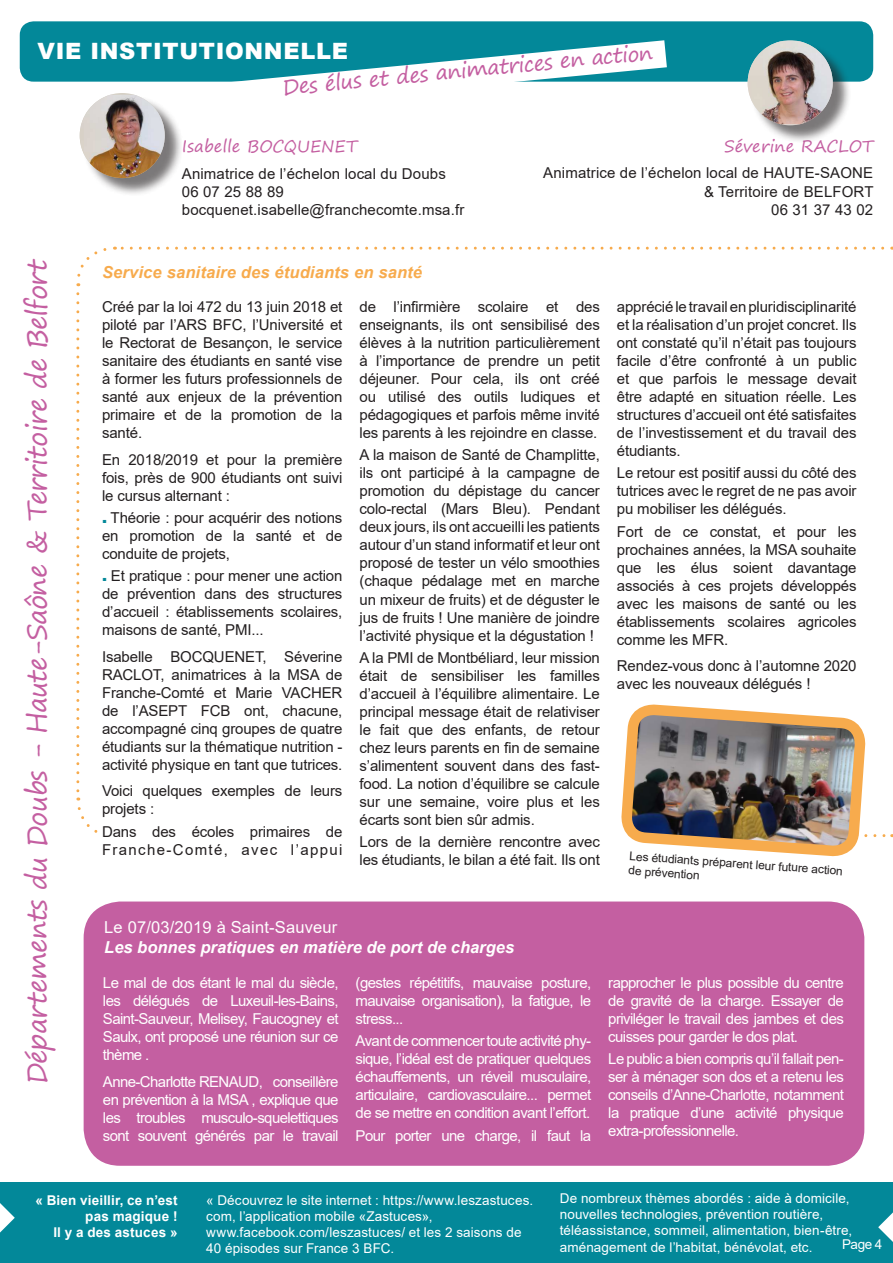
<style>
.page{position:relative;width:893px;height:1263px;background:#fff}
.page>*{position:absolute;margin:0;border:0;box-sizing:border-box;transform-origin:0 0}
.t1{font:27px "Segoe Print";letter-spacing:-.03em;color:#c45fa1}
.t2{font:900 22.5px "Arial";letter-spacing:.03em;color:#fff}
.t3{font:21px "Segoe Print";color:#c45fa1}
.t4{font:18px "Arial";color:#fff}
.t5{font:italic 700 16.5px "Arial";color:#fff}
.t6{font:italic 700 16.5px "Arial";letter-spacing:.01em;color:#f7ab4d}
.t7{font:16.5px "Segoe Print";letter-spacing:.005em;color:#c45fa1}
.t8{font:16.5px "Arial";letter-spacing:.01em;color:#fff}
.t9{font:15px/18px "Arial";letter-spacing:-.01em;color:#231f20;text-align:justify}
.t10{font:15px/18px "Arial";letter-spacing:-.04em;color:#fff;text-align:justify}
.t11{font:15px/18px "Arial";letter-spacing:.01em;color:#231f20;text-align:right}
.t12{font:13.5px/16.2px "Arial";letter-spacing:.005em;color:#fff}
.t13{font:700 13.5px/16.2px "Arial";letter-spacing:.015em;color:#fff;text-align:right}
.t14{font:12px/14.4px "Arial";color:#231f20}
.s1{font-weight:900;color:#038899}
</style>
<div class="page">
<svg style="left:76px;top:294px;width:22px;height:539px"></svg>
<svg style="left:873px;top:834px;width:20px;height:3px"></svg>
<svg style="left:76px;top:246px;width:807px;height:40px"></svg>
<div style="left:20px;top:21px;width:853px;height:61px;background:#038899;border-radius:14px"></div>
<svg style="left:205px;top:40px;width:462px;height:42px"></svg>
<div style="left:750px;top:43px;width:101px;height:101px;background:#231f20;opacity:.6"></div>
<img style="left:748px;top:41px;width:85px;height:83px">
<div style="left:82px;top:95px;width:101px;height:102px;background:#231f20;opacity:.6"></div>
<img style="left:80px;top:95px;width:85px;height:83px">
<div style="left:182px;top:138px;width:294px;height:80px;background:#fff"></div>
<div style="left:84px;top:901px;width:780px;height:265px;background:#c45fa1;border-radius:37px"></div>
<div style="left:0;top:1182px;width:893px;height:81px;background:#038899"></div>
<svg style="left:0;top:1203px;width:15px;height:29px"></svg>
<svg style="left:878px;top:1212px;width:15px;height:30px"></svg>
<svg style="left:616px;top:704px;width:252px;height:413px"></svg>
<p class="t4" style="left:72px;top:33px;width:173px">La MSA vous informe</p>
<h2 class="t2" style="left:38px;top:42px;width:312px">VIE INSTITUTIONNELLE</h2>
<h3 class="t3" style="left:282px;top:75px;width:373px;rotate:-5deg">Des élus et des animatrices en action</h3>
<h1 class="t1" style="left:23px;top:1084px;width:827px;rotate:-90deg">Départements du Doubs - Haute-Saône &amp; Territoire de Belfort</h1>
<p class="t7" style="left:182px;top:138px;width:177px">Isabelle BOCQUENET</p>
<p class="t11" style="left:182px;top:166px;width:284px;text-align:left">Animatrice de l’échelon local du Doubs<br>06 07 25 88 89 bocquenet.isabelle@franchecomte.msa.fr</p>
<p class="t6" style="left:102px;top:261px;width:322px">Service sanitaire des étudiants en santé</p>
<p class="t7" style="left:724px;top:138px;width:151px">Séverine RACLOT</p>
<p class="t11" style="left:543px;top:166px;width:332px">Animatrice de l’échelon local de HAUTE-SAONE &amp; Territoire de BELFORT<br>06 31 37 43 02</p>
<p class="t9" style="left:102px;top:299px;width:242px">Créé par la loi 472 du 13 juin 2018 et piloté par l’ARS BFC, l’Université et le Rectorat de Besançon, le service sanitaire des étudiants en santé vise à former les futurs professionnels de santé aux enjeux de la prévention primaire et de la promotion de la santé.</p>
<p class="t9" style="left:102px;top:452px;width:242px">En 2018/2019 et pour la première fois, près de 900 étudiants ont suivi le cursus alternant :</p>
<p class="t9" style="left:102px;top:510px;width:242px"><span class="s1">.</span> Théorie : pour acquérir des notions en promotion de la santé et de conduite de projets,</p>
<p class="t9" style="left:102px;top:568px;width:242px"><span class="s1">.</span> Et pratique : pour mener une action de prévention dans des structures d’accueil : établissements scolaires, maisons de santé, PMI...</p>
<p class="t9" style="left:102px;top:649px;width:242px">Isabelle BOCQUENET, Séverine RACLOT, animatrices à la MSA de Franche-Comté et Marie VACHER de l’ASEPT FCB ont, chacune, accompagné cinq groupes de quatre étudiants sur la thématique nutrition - activité physique en tant que tutrices.</p>
<p class="t9" style="left:102px;top:783px;width:242px">Voici quelques exemples de leurs projets :</p>
<p class="t9" style="left:102px;top:824px;width:242px">Dans des écoles primaires de<br>Franche-Comté, avec l’appui</p>
<p class="t9" style="left:359px;top:298px;width:242px">de l’inirmière scolaire et des enseignants, ils ont sensibilisé des élèves à la nutrition particulièrement à l’importance de prendre un petit déjeuner. Pour cela, ils ont créé ou utilisé des outils ludiques et pédagogiques et parfois même invité les parents à les rejoindre en classe.</p>
<p class="t9" style="left:359px;top:448px;width:242px">A la maison de Santé de Champlitte, ils ont participé à la campagne de promotion du dépistage du cancer colo-rectal (Mars Bleu). Pendant deux jours, ils ont accueilli les patients autour d’un stand informatif et leur ont proposé de tester un vélo smoothies (chaque pédalage met en marche un mixeur de fruits) et de déguster le jus de fruits ! Une manière de joindre l’activité physique et la dégustation !</p>
<p class="t9" style="left:359px;top:650px;width:242px">A la PMI de Montbéliard, leur mission était de sensibiliser les familles d’accueil à l’équilibre alimentaire. Le principal message était de relativiser le fait que des enfants, de retour chez leurs parents en in de semaine s’alimentent souvent dans des fast&shy;food. La notion d’équilibre se calcule sur une semaine, voire plus et les écarts sont bien sûr admis.</p>
<p class="t9" style="left:359px;top:834px;width:242px">Lors de la dernière rencontre avec les étudiants, le bilan a été fait. Ils ont</p>
<p class="t9" style="left:617px;top:299px;width:241px">apprécié le travail en pluridisciplinarité et la réalisation d’un projet concret. Ils ont constaté qu’il n’était pas toujours facile d’être confronté à un public et que parfois le message devait être adapté en situation réelle. Les structures d’accueil ont été satisfaites de l’investissement et du travail des étudiants.</p>
<p class="t9" style="left:617px;top:466px;width:241px">Le retour est positif aussi du côté des tutrices avec le regret de ne pas avoir pu mobiliser les délégués.</p>
<p class="t9" style="left:617px;top:524px;width:241px">Fort de ce constat, et pour les prochaines années, la MSA souhaite que les élus soient davantage associés à ces projets développés avec les maisons de santé ou les établissements scolaires agricoles comme les MFR.</p>
<p class="t9" style="left:617px;top:658px;width:241px">Rendez-vous donc à l’automne 2020 avec les nouveaux délégués !</p>
<p class="t14" style="left:630px;top:850px;width:215px;rotate:4deg">Les étudiants préparent leur future action de prévention</p>
<p class="t8" style="left:104px;top:921px;width:235px">Le 07/03/2019 à Saint-Sauveur</p>
<p class="t5" style="left:104px;top:936px;width:411px">Les bonnes pratiques en matière de port de charges</p>
<p class="t10" style="left:103px;top:975px;width:237px">Le mal de dos étant le mal du siècle, les délégués de Luxeuil-les-Bains, Saint-Sauveur, Melisey, Faucogney et Saulx, ont proposé une réunion sur ce thème .</p>
<p class="t10" style="left:103px;top:1074px;width:237px">Anne-Charlotte RENAUD, conseillère en prévention à la MSA , explique que les troubles musculo-squelettiques sont souvent générés par le travail</p>
<p class="t10" style="left:356px;top:975px;width:237px">(gestes répétitifs, mauvaise posture, mauvaise organisation), la fatigue, le stress...</p>
<p class="t10" style="left:356px;top:1033px;width:237px">Avant de commencer toute activité phy&shy;sique, l’idéal est de pratiquer quelques échaufements, un réveil musculaire, articulaire, cardiovasculaire... permet de se mettre en condition avant l’efort.</p>
<p class="t10" style="left:356px;top:1128px;width:237px">Pour porter une charge, il faut la</p>
<p class="t10" style="left:608px;top:975px;width:237px">rapprocher le plus possible du centre de gravité de la charge. Essayer de priviléger le travail des jambes et des cuisses pour garder le dos plat.</p>
<p class="t10" style="left:608px;top:1051px;width:237px">Le public a bien compris qu’il fallait pen&shy;ser à ménager son dos et a retenu les conseils d’Anne-Charlotte, notamment la pratique d’une activité physique extra-professionnelle.</p>
<p class="t13" style="left:35px;top:1193px;width:144px">« Bien vieillir, ce n’est pas magique !<br>Il y a des astuces »</p>
<p class="t12" style="left:560px;top:1191px;width:294px">De nombreux thèmes abordés : aide à domicile, nouvelles technologies, prévention routière, téléassistance, sommeil, alimentation, bien-être, aménagement de l’habitat, bénévolat, etc.</p>
<p class="t12" style="left:206px;top:1193px;width:329px">« Découvrez le site internet : https://www.leszastuces. com, l’application mobile «Zastuces», www.facebook.com/leszastuces/ et les 2 saisons de 40 épisodes sur France 3 BFC.</p>
<p class="t13" style="left:22px;top:1195px;width:102px">Marpa de Thise</p>
<p class="t12" style="left:522px;top:1195px;width:337px;text-align:justify">Doubs, accompagnés de nombreux élus, ont posé la première pierre de la future résidence Marpa.<br>L’ouverture est prévue au printemps 2020.</p>
<p class="t12" style="left:842px;top:1237px;width:42px">Page 4</p>
</div>
